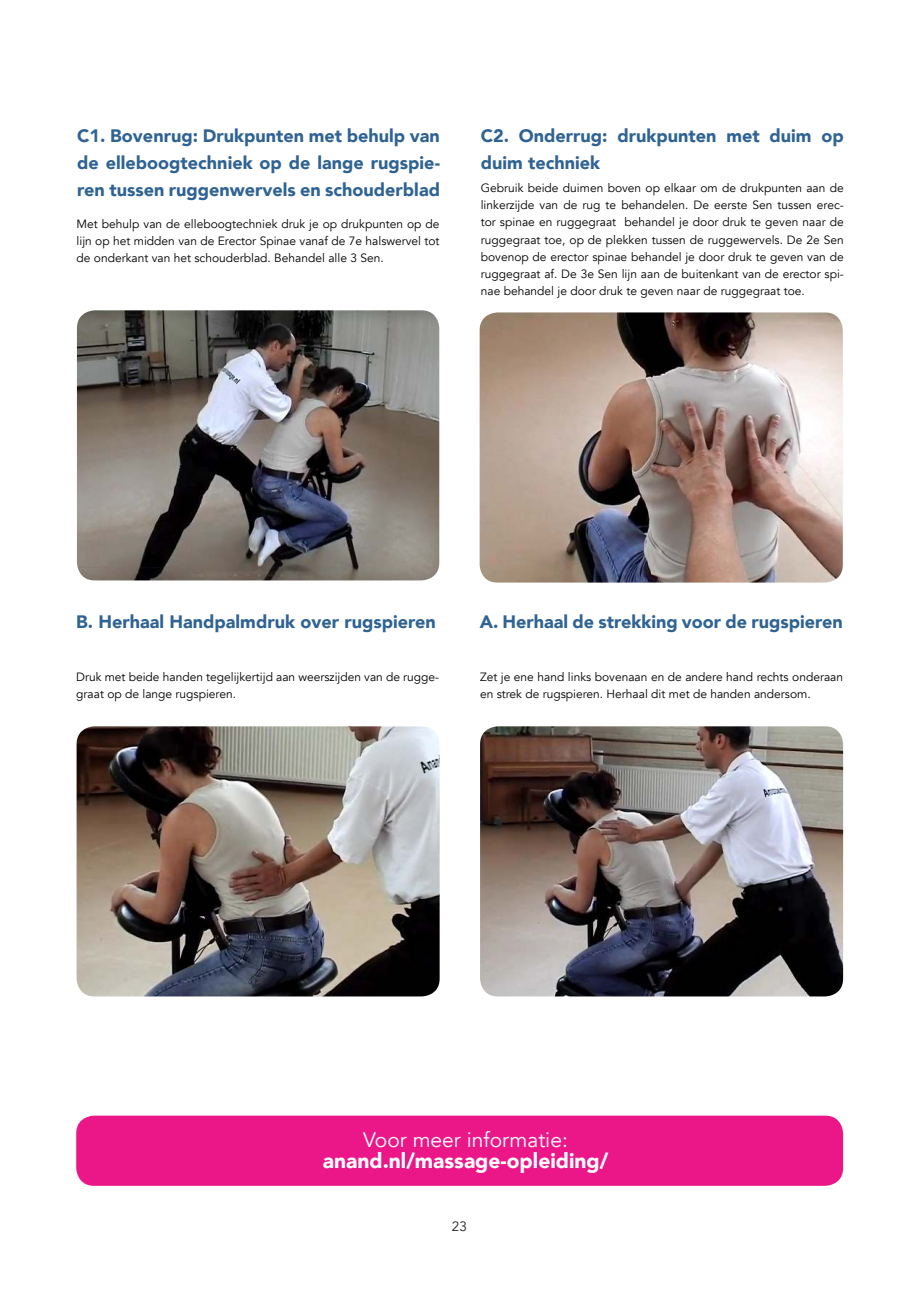
<style>
.page{position:relative;width:919px;height:1289px;background:#fff}
.page>*{position:absolute;margin:0;border:0;box-sizing:border-box;transform-origin:0 0}
.t1{font:900 21px "Avenir";color:#fff}
.t2{font:21px "Avenir";color:#fff}
.t3{font:900 18px/27px "Avenir";color:#2f6393;text-align:justify}
.t4{font:13.5px "Avenir";color:#231f20}
.t5{font:12px/17.2px "Avenir";color:#000;text-align:justify}
</style>
<div class="page">
<img style="left:77px;top:310px;width:362px;height:270px">
<img style="left:479px;top:312px;width:363px;height:270px">
<img style="left:480px;top:726px;width:363px;height:270px">
<img style="left:77px;top:726px;width:362px;height:270px">
<div style="left:76px;top:1115px;width:767px;height:70px;background:#eb1789;border-radius:18px"></div>
<h2 class="t3" style="left:77px;top:124px;width:364px">C1. Bovenrug: Drukpunten met behulp van de elleboogtechniek op de lange rugspie&shy;ren tussen ruggenwervels en schouderblad</h2>
<h2 class="t3" style="left:480px;top:124px;width:364px">C2. Onderrug: drukpunten met duim op duim techniek</h2>
<p class="t5" style="left:480px;top:180px;width:364px">Gebruik beide duimen boven op elkaar om de drukpunten aan de linkerzijde van de rug te behandelen. De eerste Sen tussen erec&shy;tor spinae en ruggegraat behandel je door druk te geven naar de ruggegraat toe, op de plekken tussen de ruggewervels. De 2e Sen bovenop de erector spinae behandel je door druk te geven van de ruggegraat af. De 3e Sen lijn aan de buitenkant van de erector spi&shy;nae behandel je door druk te geven naar de ruggegraat toe.</p>
<p class="t5" style="left:77px;top:216px;width:364px">Met behulp van de elleboogtechniek druk je op drukpunten op de lijn op het midden van de Erector Spinae vanaf de 7e halswervel tot de onderkant van het schouderblad. Behandel alle 3 Sen.</p>
<h2 class="t3" style="left:76px;top:610px;width:361px">B. Herhaal Handpalmdruk over rugspieren</h2>
<h2 class="t3" style="left:479px;top:610px;width:364px">A. Herhaal de strekking voor de rugspieren</h2>
<p class="t5" style="left:76px;top:669px;width:364px">Druk met beide handen tegelijkertijd aan weerszijden van de rugge&shy;graat op de lange rugspieren.</p>
<p class="t5" style="left:480px;top:669px;width:364px">Zet je ene hand links bovenaan en de andere hand rechts onderaan en strek de rugspieren. Herhaal dit met de handen andersom.</p>
<h1 class="t2" style="left:363px;top:1130px;width:206px">Voor meer informatie:</h1>
<h1 class="t1" style="left:323px;top:1151px;width:287px">anand.nl/massage-opleiding/</h1>
<p class="t4" style="left:452px;top:1220px;width:17px">23</p>
</div>
